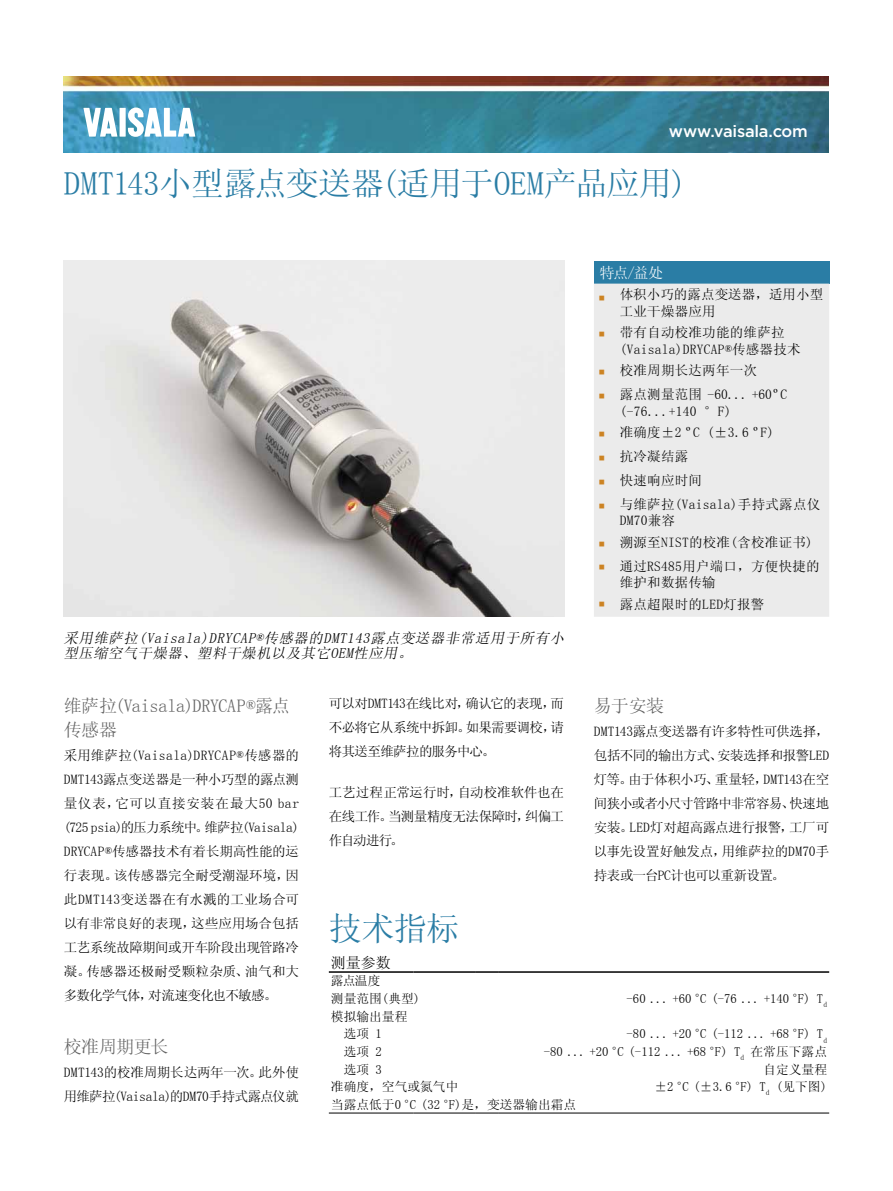
<style>
.page{position:relative;width:893px;height:1191px;background:#fff}
.page>*{position:absolute;margin:0;border:0;box-sizing:border-box;transform-origin:0 0}
.t1{font:33px "Sim Sun";letter-spacing:-.015em;color:#2a7da5}
.t2{font:18px/24px "Sim Sun";letter-spacing:-.02em;color:#636363}
.t3{font:500 16.5px "Gotham";letter-spacing:-.015em;color:#fff}
.t4{font:15px "Sim Sun";color:#fff}
.t5{font:15px "Sim Sun";color:#000}
.t6{font:italic 14.25px/15.8px "Sim Sun";color:#000}
.t7{font:13.5px/24px "Sim Sun";color:#000;text-align:justify}
.t8{font:13.5px/16.5px "Sim Sun";letter-spacing:.02em;color:#000}
.t9{font:13.5px/24px "Sim Sun";letter-spacing:-.02em;color:#000}
.t10{font:12.75px/17.5px "Sim Sun";color:#000}
.s1{font-family:"Arial";font-size:21px;color:#cc8323}
</style>
<div class="page">
<img style="left:64px;top:77px;width:765px;height:76px">
<svg style="left:83px;top:108px;width:34px;height:29px"></svg>
<div style="left:120px;top:108px;width:6px;height:29px;background:#fff"></div>
<svg style="left:128px;top:107px;width:67px;height:30px"></svg>
<div style="left:594px;top:261px;width:235px;height:23px;background:#2a7da5"></div>
<div style="left:594px;top:284px;width:235px;height:333px;background:#ebebeb"></div>
<hr style="left:329px;top:971px;width:84px;height:1px;background:#000">
<hr style="left:413px;top:971px;width:62px;height:1px;background:#000">
<svg style="left:475px;top:971px;width:23px;height:1px"></svg>
<hr style="left:498px;top:971px;width:331px;height:1px;background:#000">
<hr style="left:329px;top:1112px;width:84px;height:1px;background:#000">
<hr style="left:413px;top:1112px;width:62px;height:1px;background:#000">
<svg style="left:475px;top:1112px;width:23px;height:1px"></svg>
<hr style="left:498px;top:1112px;width:331px;height:1px;background:#000">
<img style="left:64px;top:261px;width:500px;height:356px">
<p class="t3" style="left:669px;top:120px;width:141px">www.vaisala.com</p>
<h1 class="t1" style="left:64px;top:167px;width:625px">DMT143小型露点变送器(适用于OEM产品应用)</h1>
<p class="t6" style="left:64px;top:629px;width:505px">采用维萨拉(Vaisala)DRYCAP®传感器的DMT143露点变送器非常适用于所有小型压缩空气干燥器、塑料干燥机以及其它OEM性应用。</p>
<p class="t4" style="left:600px;top:265px;width:65px">特点/益处</p>
<p class="t7" style="left:620px;top:286px;width:205px;line-height:16.5px;text-indent:-22px"><span class="s1">▪</span> 体积小巧的露点变送器，适用小型工业干燥器应用</p>
<p class="t8" style="left:620px;top:324px;width:182px;text-indent:-22px"><span class="s1">▪</span> 带有自动校准功能的维萨拉(Vaisala)DRYCAP®传感器技术</p>
<p class="t8" style="left:598px;top:362px;width:160px"><span class="s1">▪</span> 校准周期长达两年一次</p>
<p class="t8" style="left:620px;top:386px;width:169px;text-indent:-22px"><span class="s1">▪</span> 露点测量范围 -60... +60 ºC (-76...+140 °F)</p>
<p class="t7" style="left:598px;top:420px;width:177px"><span class="s1">▪</span> 准确度±2 ºC (±3.6 ºF)</p>
<p class="t7" style="left:598px;top:444px;width:92px"><span class="s1">▪</span> 抗冷凝结露</p>
<p class="t7" style="left:598px;top:468px;width:105px"><span class="s1">▪</span> 快速响应时间</p>
<p class="t8" style="left:620px;top:495px;width:202px;text-indent:-22px"><span class="s1">▪</span> 与维萨拉(Vaisala)手持式露点仪<br>DM70兼容</p>
<p class="t8" style="left:598px;top:533px;width:216px"><span class="s1">▪</span> 溯源至NIST的校准(含校准证书)</p>
<p class="t8" style="left:620px;top:557px;width:202px;text-indent:-22px"><span class="s1">▪</span> 通过RS485用户端口，方便快捷的维护和数据传输</p>
<p class="t8" style="left:598px;top:595px;width:168px"><span class="s1">▪</span> 露点超限时的LED灯报警</p>
<h2 class="t2" style="left:64px;top:693px;width:227px">维萨拉(Vaisala)DRYCAP®露点传感器</h2>
<p class="t7" style="left:64px;top:742px;width:237px">采用维萨拉(Vaisala)DRYCAP®传感器的DMT143露点变送器是一种小巧型的露点测量仪表，它可以直接安装在最大50 bar (725 psia)的压力系统中。维萨拉(Vaisala)<br>DRYCAP®传感器技术有着长期高性能的运行表现。该传感器完全耐受潮湿环境，因此DMT143变送器在有水溅的工业场合可以有非常良好的表现，这些应用场合包括工艺系统故障期间或开车阶段出现管路冷凝。传感器还极耐受颗粒杂质、油气和大多数化学气体，对流速变化也不敏感。</p>
<h2 class="t2" style="left:64px;top:1035px;width:106px">校准周期更长</h2>
<p class="t9" style="left:64px;top:1060px;width:237px">DMT143的校准周期长达两年一次。此外使用维萨拉(Vaisala)的DM70手持式露点仪就</p>
<p class="t7" style="left:329px;top:691px;width:237px">可以对DMT143在线比对，确认它的表现，而不必将它从系统中拆卸。如果需要调校，请将其送至维萨拉的服务中心。</p>
<p class="t7" style="left:329px;top:780px;width:237px">工艺过程正常运行时，自动校准软件也在在线工作。当测量精度无法保障时，纠偏工作自动进行。</p>
<h1 class="t1" style="left:329px;top:912px;width:132px">技术指标</h1>
<p class="t5" style="left:331px;top:955px;width:61px">测量参数</p>
<p class="t10" style="left:331px;top:972px;width:91px">露点温度<br>测量范围(典型)</p>
<p class="t10" style="left:344px;top:1007px;width:65px;text-indent:-13px">模拟输出量程选项 1</p>
<h2 class="t2" style="left:594px;top:693px;width:72px">易于安装</h2>
<p class="t7" style="left:594px;top:718px;width:237px">DMT143露点变送器有许多特性可供选择，包括不同的输出方式、安装选择和报警LED灯等。由于体积小巧、重量轻，DMT143在空间狭小或者小尺寸管路中非常容易、快速地安装。LED灯对超高露点进行报警，工厂可以事先设置好触发点，用维萨拉的DM70手持表或一台PC计也可以重新设置。</p>
<p class="t10" style="left:627px;top:989px;width:202px">-60 ... +60 °C (-76 ... +140 °F) T<sub>d</sub></p>
<p class="t10" style="left:627px;top:1025px;width:202px">-80 ... +20 °C (-112 ... +68 °F) T<sub>d</sub></p>
<p class="t10" style="left:344px;top:1042px;width:40px">选项 2</p>
<p class="t10" style="left:544px;top:1042px;width:285px">-80 ... +20 °C (-112 ... +68 °F) T<sub>d</sub> 在常压下露点</p>
<p class="t10" style="left:344px;top:1060px;width:40px">选项 3</p>
<p class="t10" style="left:763px;top:1060px;width:65px">自定义量程</p>
<p class="t10" style="left:331px;top:1077px;width:129px">准确度，空气或氮气中</p>
<p class="t10" style="left:654px;top:1077px;width:174px">±2 °C (±3.6 °F) T<sub>d</sub> (见下图)</p>
<p class="t10" style="left:331px;top:1095px;width:247px">当露点低于0 °C (32 °F)是，变送器输出霜点</p>
</div>
